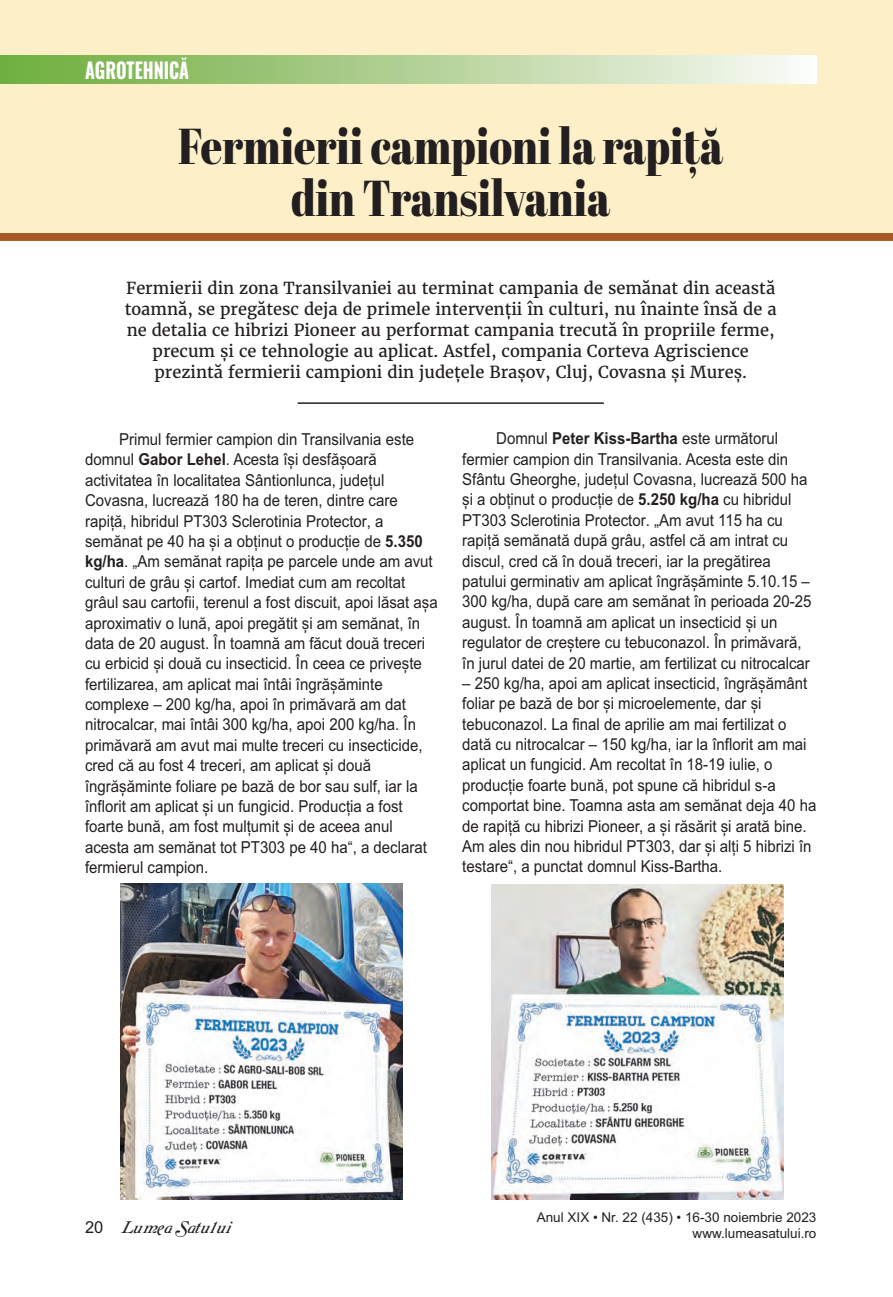
<style>
.page{position:relative;width:893px;height:1297px;background:#fff}
.page>*{position:absolute;margin:0;border:0;box-sizing:border-box;transform-origin:0 0}
.t1{font:50.4px/52.5px "Abril Fatface";color:#231f20;text-align:center;scale:.83 1}
.t2{font:700 21.6px "Oswald";color:#fff;scale:.83 1}
.t3{font:21px "Galathea";color:#231f20}
.t4{font:16.5px/20.4px "Arial";color:#231f20;scale:.91 1}
.t5{font:16.5px/21px "Merriweather";color:#231f20;text-align:center}
.t6{font:13.5px/16.5px "Arial";color:#231f20;text-align:right}
.s1{font-weight:700}
.s2{font-family:"Arial";font-size:16.5px}
</style>
<div class="page">
<div style="left:0;top:218px;width:893px;height:23px;background:#a95a25"></div>
<div style="left:0;top:0;width:893px;height:232px;background:#fdf0c8"></div>
<div style="left:0;top:56px;width:816px;height:27px;background:linear-gradient(to right,#6dab39,#f9f9f6)"></div>
<hr style="left:298px;top:402px;width:306px;height:2px;background:#231f20">
<img style="left:120px;top:884px;width:283px;height:315px">
<img style="left:491px;top:884px;width:293px;height:316px">
<h2 class="t2" style="left:85px;top:59px;width:127px">AGROTEHNICĂ</h2>
<h1 class="t1" style="left:178px;top:118px;width:658px">Fermierii campioni la rapiță din Transilvania</h1>
<p class="t5" style="left:125px;top:278px;width:653px">Fermierii din zona Transilvaniei au terminat campania de semănat din această toamnă, se pregătesc deja de primele intervenții în culturi, nu înainte însă de a ne detalia ce hibrizi Pioneer au performat campania trecută în propriile ferme, precum și ce tehnologie au aplicat. Astfel, compania Corteva Agriscience prezintă fermierii campioni din județele Brașov, Cluj, Covasna și Mureș.</p>
<p class="t4" style="left:85px;top:429px;width:389px;text-indent:34px">Primul fermier campion din Transilvania este domnul <span class="s1">Gabor Lehel</span>. Acesta își desfășoară activitatea în localitatea Sântionlunca, județul Covasna, lucrează 180 ha de teren, dintre care rapiță, hibridul PT303 Sclerotinia Protector, a semănat pe 40 ha și a obținut o producție de <span class="s1">5.350 kg/ha</span>. „Am semănat rapița pe parcele unde am avut culturi de grâu și cartof. Imediat cum am recoltat grâul sau cartofii, terenul a fost discuit, apoi lăsat așa aproximativ o lună, apoi pregătit și am semănat, în data de 20 august. În toamnă am făcut două treceri cu erbicid și două cu insecticid. În ceea ce privește fertilizarea, am aplicat mai întâi îngrășăminte complexe – 200 kg/ha, apoi în primăvară am dat nitrocalcar, mai întâi 300 kg/ha, apoi 200 kg/ha. În primăvară am avut mai multe treceri cu insecticide, cred că au fost 4 treceri, am aplicat și două îngrășăminte foliare pe bază de bor sau sulf, iar la înflorit am aplicat și un fungicid. Producția a fost foarte bună, am fost mulțumit și de aceea anul acesta am semănat tot PT303 pe 40 ha“, a declarat fermierul campion.</p>
<p class="t4" style="left:462px;top:428px;width:385px;text-indent:34px">Domnul <span class="s1">Peter Kiss-Bartha</span> este următorul fermier campion din Transilvania. Acesta este din Sfântu Gheorghe, județul Covasna, lucrează 500 ha și a obținut o producție de <span class="s1">5.250 kg/ha</span> cu hibridul PT303 Sclerotinia Protector. „Am avut 115 ha cu rapiță semănată după grâu, astfel că am intrat cu discul, cred că în două treceri, iar la pregătirea patului germinativ am aplicat îngrășăminte 5.10.15 – 300 kg/ha, după care am semănat în perioada 20-25 august. În toamnă am aplicat un insecticid și un regulator de creștere cu tebuconazol. În primăvară, în jurul datei de 20 martie, am fertilizat cu nitrocalcar</p>
<p class="t4" style="left:462px;top:673px;width:391px">– 250 kg/ha, apoi am aplicat insecticid, îngrășământ foliar pe bază de bor și microelemente, dar și tebuconazol. La final de aprilie am mai fertilizat o dată cu nitrocalcar – 150 kg/ha, iar la înflorit am mai aplicat un fungicid. Am recoltat în 18-19 iulie, o producție foarte bună, pot spune că hibridul s-a comportat bine. Toamna asta am semănat deja 40 ha de rapiță cu hibrizi Pioneer, a și răsărit și arată bine.<br>Am ales din nou hibridul PT303, dar și alți 5 hibrizi în testare“, a punctat domnul Kiss-Bartha.</p>
<p class="t3" style="left:85px;top:1211px;width:149px"><span class="s2">20</span> Lumea Satului</p>
<p class="t6" style="left:537px;top:1209px;width:281px">Anul XIX • Nr. 22 (435) • 16-30 noiembrie 2023 www.lumeasatului.ro</p>
</div>
